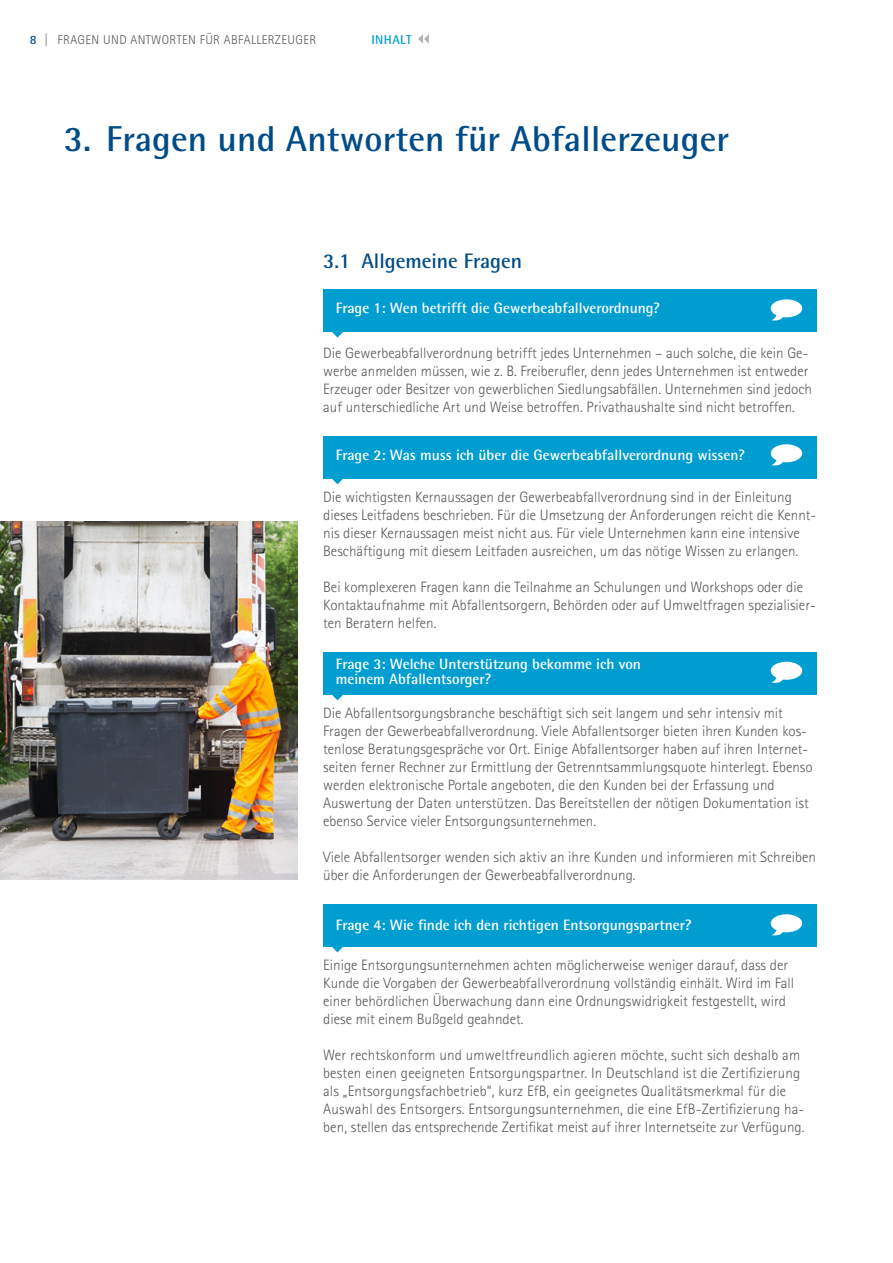
<style>
.page{position:relative;width:893px;height:1263px;background:#fff}
.page>*{position:absolute;margin:0;border:0;box-sizing:border-box;transform-origin:0 0}
.t1{font:700 36px "Agfa Rotis Semisans";letter-spacing:.005em;color:#004c89}
.t2{font:700 21px "Agfa Rotis Semisans";color:#004c89}
.t3{font:300 15px/18px "Agfa Rotis Sans Serif";color:#58585a}
.t4{font:700 15px/15px "Agfa Rotis Semisans";color:#fff}
.t5{font:300 12.75px "Agfa Rotis Sans Serif";letter-spacing:.03em;color:#58585a}
.t6{font:700 12.75px "Agfa Rotis Semisans";letter-spacing:.03em;color:#009dd1}
.s1{font-weight:700;color:#004c89}
</style>
<div class="page">
<div style="left:323px;top:289px;width:493px;height:43px;background:#009dd1"></div>
<svg style="left:332px;top:332px;width:11px;height:6px"></svg>
<div style="left:323px;top:436px;width:493px;height:42px;background:#009dd1"></div>
<svg style="left:332px;top:478px;width:11px;height:6px"></svg>
<div style="left:771px;top:299px;width:31px;height:18px;background:#fff;border-radius:50%"></div>
<svg style="left:771px;top:313px;width:13px;height:8px"></svg>
<div style="left:771px;top:444px;width:31px;height:18px;background:#fff;border-radius:50%"></div>
<svg style="left:771px;top:458px;width:13px;height:8px"></svg>
<div style="left:323px;top:652px;width:493px;height:42px;background:#009dd1"></div>
<svg style="left:332px;top:694px;width:11px;height:6px"></svg>
<div style="left:771px;top:662px;width:31px;height:18px;background:#fff;border-radius:50%"></div>
<svg style="left:771px;top:675px;width:13px;height:8px"></svg>
<div style="left:323px;top:904px;width:493px;height:42px;background:#009dd1"></div>
<svg style="left:332px;top:946px;width:11px;height:6px"></svg>
<div style="left:771px;top:914px;width:31px;height:18px;background:#fff;border-radius:50%"></div>
<svg style="left:771px;top:928px;width:13px;height:8px"></svg>
<img style="left:0;top:522px;width:298px;height:357px">
<svg style="left:418px;top:34px;width:11px;height:10px"></svg>
<p class="t5" style="left:30px;top:32px;width:288px"><span class="s1">8</span> | FRAGEN UND ANTWORTEN FÜR ABFALLERZEUGER</p>
<p class="t6" style="left:371px;top:32px;width:42px">INHALT</p>
<p class="t1" style="left:64px;top:117px;width:667px">3. Fragen und Antworten für Abfallerzeuger</p>
<p class="t2" style="left:323px;top:248px;width:201px">3.1 Allgemeine Fragen</p>
<p class="t4" style="left:336px;top:300px;width:326px">Frage 1: Wen betrifft die Gewerbeabfallverordnung?</p>
<p class="t3" style="left:323px;top:344px;width:490px">Die Gewerbeabfallverordnung betrifft jedes Unternehmen – auch solche, die kein Ge&shy;werbe anmelden müssen, wie z. B. Freiberufler, denn jedes Unternehmen ist entweder Erzeuger oder Besitzer von gewerblichen Siedlungsabfällen. Unternehmen sind jedoch auf unterschiedliche Art und Weise betroffen. Privathaushalte sind nicht betroffen.</p>
<p class="t4" style="left:336px;top:447px;width:411px">Frage 2: Was muss ich über die Gewerbeabfallverordnung wissen?</p>
<p class="t3" style="left:323px;top:488px;width:495px">Die wichtigsten Kernaussagen der Gewerbeabfallverordnung sind in der Einleitung dieses Leitfadens beschrieben. Für die Umsetzung der Anforderungen reicht die Kennt&shy;nis dieser Kernaussagen meist nicht aus. Für viele Unternehmen kann eine intensive Beschäftigung mit diesem Leitfaden ausreichen, um das nötige Wissen zu erlangen.</p>
<p class="t3" style="left:323px;top:578px;width:494px">Bei komplexeren Fragen kann die Teilnahme an Schulungen und Workshops oder die<br>Kontaktaufnahme mit Abfallentsorgern, Behörden oder auf Umweltfragen spezialisier&shy;ten Beratern helfen.</p>
<p class="t4" style="left:336px;top:657px;width:307px">Frage 3: Welche Unterstützung bekomme ich von meinem Abfallentsorger?</p>
<p class="t3" style="left:323px;top:704px;width:491px">Die Abfallentsorgungsbranche beschäftigt sich seit langem und sehr intensiv mit Fragen der Gewerbeabfallverordnung. Viele Abfallentsorger bieten ihren Kunden kos&shy;tenlose Beratungsgespräche vor Ort. Einige Abfallentsorger haben auf ihren Internet&shy;seiten ferner Rechner zur Ermittlung der Getrenntsammlungsquote hinterlegt. Ebenso werden elektronische Portale angeboten, die den Kunden bei der Erfassung und Auswertung der Daten unterstützen. Das Bereitstellen der nötigen Dokumentation ist ebenso Service vieler Entsorgungsunternehmen.</p>
<p class="t3" style="left:323px;top:848px;width:494px">Viele Abfallentsorger wenden sich aktiv an ihre Kunden und informieren mit Schreiben über die Anforderungen der Gewerbeabfallverordnung.</p>
<p class="t4" style="left:336px;top:917px;width:358px">Frage 4: Wie finde ich den richtigen Entsorgungspartner?</p>
<p class="t3" style="left:323px;top:956px;width:473px">Einige Entsorgungsunternehmen achten möglicherweise weniger darauf, dass der Kunde die Vorgaben der Gewerbeabfallverordnung vollständig einhält. Wird im Fall einer behördlichen Überwachung dann eine Ordnungswidrigkeit festgestellt, wird diese mit einem Bußgeld geahndet.</p>
<p class="t3" style="left:323px;top:1046px;width:483px">Wer rechtskonform und umweltfreundlich agieren möchte, sucht sich deshalb am besten einen geeigneten Entsorgungspartner. In Deutschland ist die Zertifizierung als „Entsorgungsfachbetrieb“, kurz EfB, ein geeignetes Qualitätsmerkmal für die Auswahl des Entsorgers. Entsorgungsunternehmen, die eine EfB-Zertifizierung ha&shy;ben, stellen das entsprechende Zertifikat meist auf ihrer Internetseite zur Verfügung.</p>
</div>
